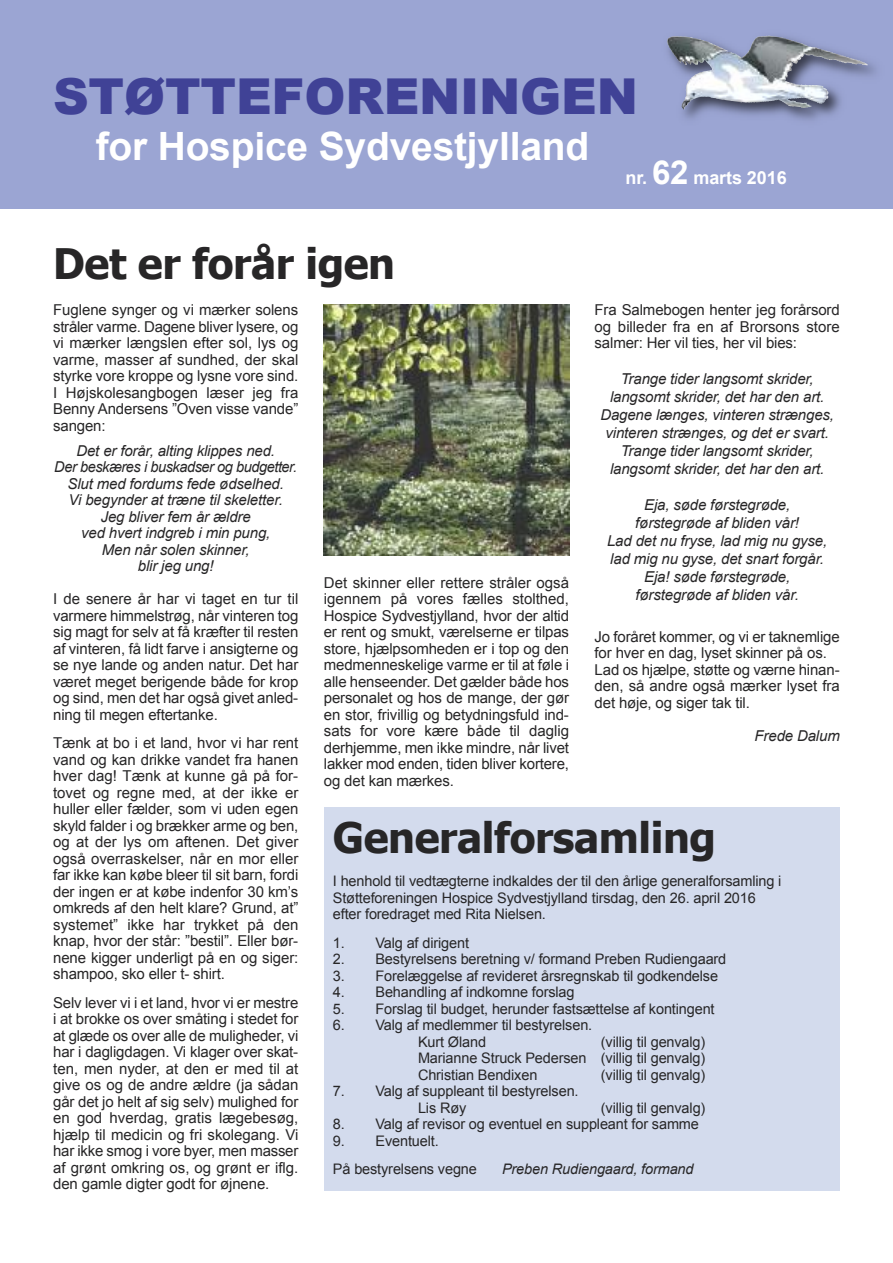
<style>
.page{position:relative;width:893px;height:1263px;background:#fff}
.page>*{position:absolute;margin:0;border:0;box-sizing:border-box;transform-origin:0 0}
.t1{font:900 49.5px "Arial";letter-spacing:-.005em;color:#404296}
.t2{font:700 42px "Tahoma";letter-spacing:-.01em;color:#272627}
.t3{font:700 39px "Arial";letter-spacing:-.005em;color:#fff}
.t4{font:700 18px "Arial";letter-spacing:-.005em;color:#fff}
.t5{font:15px/16.5px "Arial";letter-spacing:-.01em;color:#272627;text-align:justify}
.t6{font:italic 15px/18px "Arial";letter-spacing:-.01em;color:#272627;text-align:center}
.t7{font:14.55px/16.5px "Arial";letter-spacing:-.01em;color:#272627}
.t8{font:italic 14.55px "Arial";letter-spacing:-.01em;color:#272627}
.s1{font-size:33px}
</style>
<div class="page">
<div style="left:0;top:0;width:893px;height:208px;background:#9ba5d3"></div>
<img style="left:667px;top:35px;width:209px;height:85px">
<img style="left:768px;top:36px;width:100px;height:29px">
<img style="left:324px;top:304px;width:245px;height:252px">
<div style="left:324px;top:807px;width:516px;height:384px;background:#d3dbed"></div>
<h1 class="t1" style="left:53px;top:59px;width:586px">STØTTEFORENINGEN</h1>
<h3 class="t3" style="left:96px;top:125px;width:495px">for Hospice Sydvestjylland</h3>
<p class="t4" style="left:625px;top:167px;width:163px">nr. <span class="s1">62</span> marts 2016</p>
<h2 class="t2" style="left:53px;top:237px;width:344px">Det er forår igen</h2>
<p class="t5" style="left:53px;top:302px;width:247px">Fuglene synger og vi mærker solens stråler varme. Dagene bliver lysere, og vi mærker længslen efter sol, lys og varme, masser af sundhed, der skal styrke vore kroppe og lysne vore sind.<br>I Højskolesangbogen læser jeg fra Benny Andersens ”Oven visse vande” sangen:</p>
<p class="t6" style="left:54px;top:442px;width:244px;line-height:16.5px">Det er forår, alting klippes ned.<br>Der beskæres i buskadser og budgetter.<br>Slut med fordums fede ødselhed.<br>Vi begynder at træne til skeletter.<br>Jeg bliver fem år ældre<br>ved hvert indgreb i min pung,<br>Men når solen skinner,<br>blir jeg ung!</p>
<p class="t5" style="left:53px;top:591px;width:247px">I de senere år har vi taget en tur til varmere himmelstrøg, når vinteren tog sig magt for selv at få kræfter til resten af vinteren, få lidt farve i ansigterne og se nye lande og anden natur. Det har været meget berigende både for krop og sind, men det har også givet anled&shy;ning til megen eftertanke.</p>
<p class="t5" style="left:53px;top:735px;width:247px">Tænk at bo i et land, hvor vi har rent vand og kan drikke vandet fra hanen hver dag! Tænk at kunne gå på for&shy;tovet og regne med, at der ikke er huller eller fælder, som vi uden egen skyld falder i og brækker arme og ben, og at der lys om aftenen. Det giver også overraskelser, når en mor eller far ikke kan købe bleer til sit barn, fordi der ingen er at købe indenfor 30 km’s omkreds af den helt klare? Grund, at” systemet” ikke har trykket på den knap, hvor der står: ”bestil”. Eller bør&shy;nene kigger underligt på en og siger: shampoo, sko eller t- shirt.</p>
<p class="t5" style="left:53px;top:994px;width:247px">Selv lever vi i et land, hvor vi er mestre i at brokke os over småting i stedet for at glæde os over alle de muligheder, vi har i dagligdagen. Vi klager over skat&shy;ten, men nyder, at den er med til at give os og de andre ældre (ja sådan går det jo helt af sig selv) mulighed for en god hverdag, gratis lægebesøg, hjælp til medicin og fri skolegang. Vi har ikke smog i vore byer, men masser af grønt omkring os, og grønt er iflg. den gamle digter godt for øjnene.</p>
<p class="t5" style="left:324px;top:574px;width:247px">Det skinner eller rettere stråler også igennem på vores fælles stolthed, Hospice Sydvestjylland, hvor der altid er rent og smukt, værelserne er tilpas store, hjælpsomheden er i top og den medmenneskelige varme er til at føle i alle henseender. Det gælder både hos personalet og hos de mange, der gør en stor, frivillig og betydningsfuld ind&shy;sats for vore kære både til daglig derhjemme, men ikke mindre, når livet lakker mod enden, tiden bliver kortere, og det kan mærkes.</p>
<p class="t5" style="left:595px;top:302px;width:247px">Fra Salmebogen henter jeg forårsord og billeder fra en af Brorsons store salmer: Her vil ties, her vil bies:</p>
<p class="t6" style="left:600px;top:370px;width:235px">Trange tider langsomt skrider, langsomt skrider, det har den art.<br>Dagene længes, vinteren strænges, vinteren strænges, og det er svart.<br>Trange tider langsomt skrider, langsomt skrider, det har den art.</p>
<p class="t6" style="left:607px;top:496px;width:222px">Eja, søde førstegrøde, førstegrøde af bliden vår!<br>Lad det nu fryse, lad mig nu gyse, lad mig nu gyse, det snart forgår.<br>Eja! søde førstegrøde, førstegrøde af bliden vår.</p>
<p class="t5" style="left:595px;top:628px;width:247px;text-align:left">Jo foråret kommer, og vi er taknemlige for hver en dag, lyset skinner på os.<br>Lad os hjælpe, støtte og værne hinan&shy;den, så andre også mærker lyset fra det høje, og siger tak til.</p>
<p class="t6" style="left:755px;top:726px;width:87px">Frede Dalum</p>
<h2 class="t2" style="left:333px;top:811px;width:385px">Generalforsamling</h2>
<p class="t7" style="left:333px;top:873px;width:450px">I henhold til vedtægterne indkaldes der til den årlige generalforsamling i<br>Støtteforeningen Hospice Sydvestjylland tirsdag, den 26. april 2016 efter foredraget med Rita Nielsen.</p>
<p class="t7" style="left:333px;top:934px;width:138px">1. Valg af dirigent</p>
<p class="t7" style="left:333px;top:951px;width:395px">2. Bestyrelsens beretning v/ formand Preben Rudiengaard</p>
<p class="t7" style="left:333px;top:967px;width:387px">3. Forelæggelse af revideret årsregnskab til godkendelse</p>
<p class="t7" style="left:333px;top:984px;width:243px">4. Behandling af indkomne forslag</p>
<p class="t7" style="left:333px;top:1000px;width:383px">5. Forslag til budget, herunder fastsættelse af kontingent</p>
<p class="t7" style="left:418px;top:1017px;width:176px;text-indent:-85px">6. Valg af medlemmer til bestyrelsen.<br>Kurt Øland</p>
<p class="t7" style="left:418px;top:1033px;width:289px;text-align:justify;text-indent:183px">(villig til genvalg)<br>Marianne Struck Pedersen (villig til genvalg)<br>Christian Bendixen</p>
<p class="t7" style="left:601px;top:1066px;width:106px">(villig til genvalg)</p>
<p class="t7" style="left:418px;top:1083px;width:162px;text-indent:-85px">7. Valg af suppleant til bestyrelsen.<br>Lis Røy</p>
<p class="t7" style="left:601px;top:1099px;width:106px">(villig til genvalg)</p>
<p class="t7" style="left:333px;top:1116px;width:367px">8. Valg af revisor og eventuel en suppleant for samme</p>
<p class="t7" style="left:333px;top:1126px;width:145px;line-height:28.5px">9. Eventuelt.<br>På bestyrelsens vegne</p>
<p class="t8" style="left:502px;top:1161px;width:193px">Preben Rudiengaard, formand</p>
</div>
